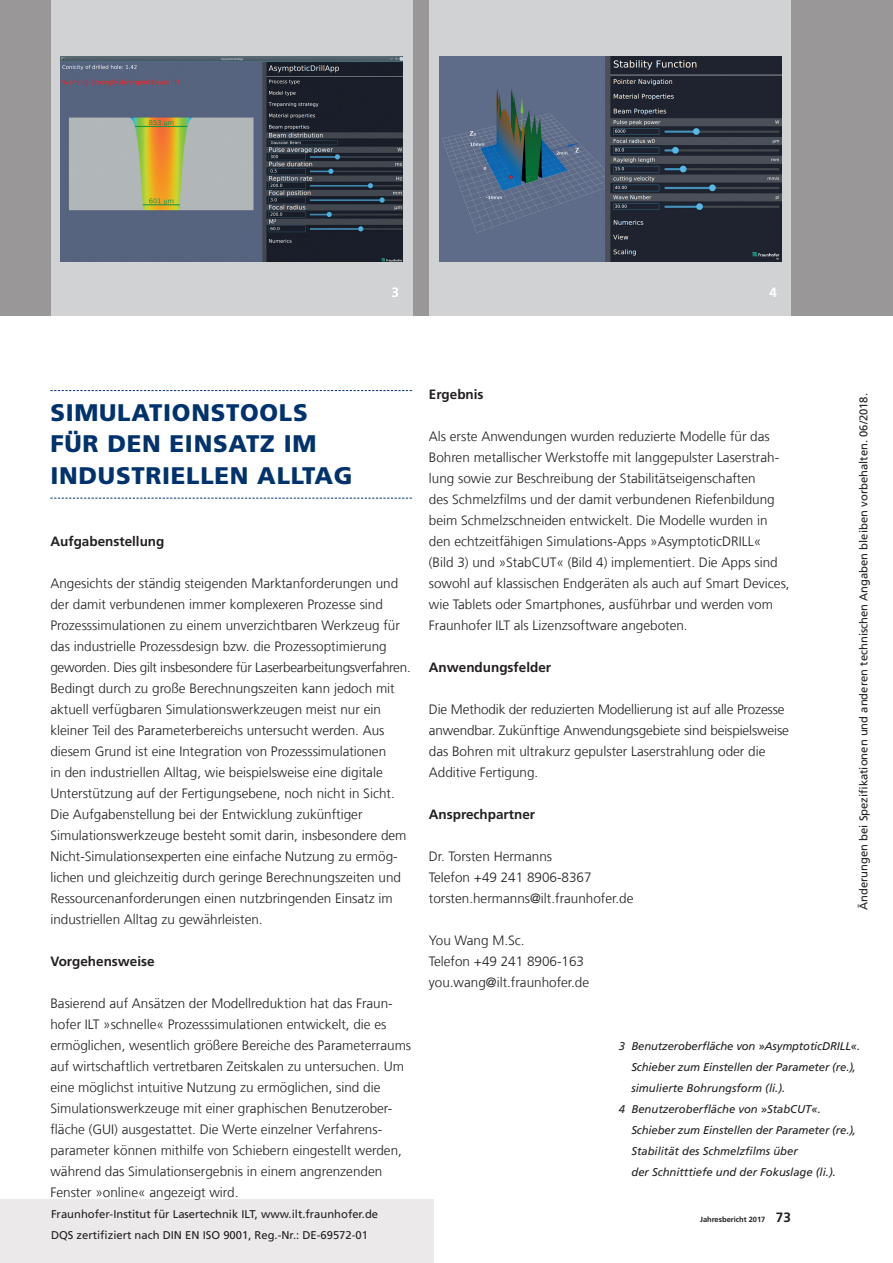
<style>
.page{position:relative;width:893px;height:1263px;background:#fff}
.page>*{position:absolute;margin:0;border:0;box-sizing:border-box;transform-origin:0 0}
.t1{font:900 24px/31.5px "Frutiger LT Com";letter-spacing:.03em;color:#00326d}
.t2{font:300 13.5px/21px "Frutiger LT Com";color:#231f20}
.t3{font:700 13.5px "Frutiger LT Com";color:#231f20}
.t4{font:700 13.5px "Frutiger LT Com";color:#fff}
.t5{font:italic 11.25px "Frutiger LT Com";color:#231f20}
.t6{font:11.25px/21px "Frutiger LT Com";color:#231f20}
.t7{font:700 7.5px "Frutiger LT Com";color:#231f20}
.s1{font-size:13.5px}
</style>
<div class="page">
<div style="left:0;top:1199px;width:434px;height:64px;background:#ece9ea"></div>
<div style="left:0;top:0;width:893px;height:315px;background:#999798"></div>
<div style="left:429px;top:0;width:362px;height:315px;background:#d1d2d4"></div>
<img style="left:439px;top:56px;width:342px;height:205px">
<div style="left:51px;top:0;width:361px;height:315px;background:#d1d2d4"></div>
<svg style="left:50px;top:390px;width:362px;height:1px"></svg>
<svg style="left:50px;top:498px;width:362px;height:1px"></svg>
<img style="left:61px;top:56px;width:342px;height:205px">
<p class="t4" style="left:392px;top:284px;width:9px">3</p>
<p class="t4" style="left:769px;top:284px;width:9px">4</p>
<h1 class="t1" style="left:50px;top:397px;width:304px">SIMULATIONSTOOLS<br>FÜR DEN EINSATZ IM<br>INDUSTRIELLEN ALLTAG</h1>
<p class="t3" style="left:50px;top:533px;width:116px">Aufgabenstellung</p>
<p class="t2" style="left:50px;top:573px;width:362px">Angesichts der ständig steigenden Marktanforderungen und der damit verbundenen immer komplexeren Prozesse sind Prozesssimulationen zu einem unverzichtbaren Werkzeug für das industrielle Prozessdesign bzw. die Prozessoptimierung geworden. Dies gilt insbesondere für Laserbearbeitungsverfahren.<br>Bedingt durch zu große Berechnungszeiten kann jedoch mit aktuell verfügbaren Simulationswerkzeugen meist nur ein kleiner Teil des Parameterbereichs untersucht werden. Aus diesem Grund ist eine Integration von Prozesssimulationen<br>in den industriellen Alltag, wie beispielsweise eine digitale Unterstützung auf der Fertigungsebene, noch nicht in Sicht.<br>Die Aufgabenstellung bei der Entwicklung zukünftiger Simulationswerkzeuge besteht somit darin, insbesondere dem Nicht-Simulationsexperten eine einfache Nutzung zu ermög&shy;lichen und gleichzeitig durch geringe Berechnungszeiten und Ressourcenanforderungen einen nutzbringenden Einsatz im industriellen Alltag zu gewährleisten.</p>
<p class="t3" style="left:50px;top:954px;width:106px">Vorgehensweise</p>
<p class="t2" style="left:50px;top:993px;width:362px">Basierend auf Ansätzen der Modellreduktion hat das Fraun&shy;hofer ILT »schnelle« Prozesssimulationen entwickelt, die es ermöglichen, wesentlich größere Bereiche des Parameterraums auf wirtschaftlich vertretbaren Zeitskalen zu untersuchen. Um eine möglichst intuitive Nutzung zu ermöglichen, sind die Simulationswerkzeuge mit einer graphischen Benutzerober&shy;fläche (GUI) ausgestattet. Die Werte einzelner Verfahrens&shy;parameter können mithilfe von Schiebern eingestellt werden, während das Simulationsergebnis in einem angrenzenden Fenster »online« angezeigt wird.</p>
<p class="t6" style="left:51px;top:1204px;width:329px">Fraunhofer-Institut für Lasertechnik ILT, www.ilt.fraunhofer.de<br>DQS zertifiziert nach DIN EN ISO 9001, Reg.-Nr.: DE-69572-01</p>
<p class="t3" style="left:429px;top:386px;width:56px">Ergebnis</p>
<p class="t2" style="left:429px;top:426px;width:362px">Als erste Anwendungen wurden reduzierte Modelle für das Bohren metallischer Werkstoffe mit langgepulster Laserstrah&shy;lung sowie zur Beschreibung der Stabilitätseigenschaften<br>des Schmelzfilms und der damit verbundenen Riefenbildung beim Schmelzschneiden entwickelt. Die Modelle wurden in den echtzeitfähigen Simulations-Apps »AsymptoticDRILL«<br>(Bild 3) und »StabCUT« (Bild 4) implementiert. Die Apps sind sowohl auf klassischen Endgeräten als auch auf Smart Devices, wie Tablets oder Smartphones, ausführbar und werden vom Fraunhofer ILT als Lizenzsoftware angeboten.</p>
<p class="t3" style="left:429px;top:659px;width:124px">Anwendungsfelder</p>
<p class="t2" style="left:429px;top:699px;width:362px">Die Methodik der reduzierten Modellierung ist auf alle Prozesse anwendbar. Zukünftige Anwendungsgebiete sind beispielsweise das Bohren mit ultrakurz gepulster Laserstrahlung oder die Additive Fertigung.</p>
<p class="t3" style="left:429px;top:806px;width:108px">Ansprechpartner</p>
<p class="t2" style="left:429px;top:846px;width:206px">Dr. Torsten Hermanns<br>Telefon +49 241 8906-8367 torsten.hermanns@ilt.fraunhofer.de</p>
<p class="t2" style="left:429px;top:930px;width:162px">You Wang M.Sc.<br>Telefon +49 241 8906-163 you.wang@ilt.fraunhofer.de</p>
<p class="t6" style="left:853px;top:910px;width:518px;rotate:-90deg">Änderungen bei Spezifikationen und anderen technischen Angaben bleiben vorbehalten. 06/2018.</p>
<p class="t5" style="left:619px;top:1040px;width:243px">3 Benutzeroberfläche von »AsymptoticDRILL«.</p>
<p class="t5" style="left:631px;top:1061px;width:226px">Schieber zum Einstellen der Parameter (re.),</p>
<p class="t5" style="left:631px;top:1082px;width:155px">simulierte Bohrungsform (li.).</p>
<p class="t5" style="left:619px;top:1103px;width:204px">4 Benutzeroberfläche von »StabCUT«.</p>
<p class="t5" style="left:631px;top:1124px;width:226px">Schieber zum Einstellen der Parameter (re.),</p>
<p class="t5" style="left:631px;top:1145px;width:168px">Stabilität des Schmelzfilms über</p>
<p class="t5" style="left:631px;top:1166px;width:206px">der Schnitttiefe und der Fokuslage (li.).</p>
<p class="t7" style="left:700px;top:1215px;width:92px">Jahresbericht 2017 <span class="s1">73</span></p>
</div>
